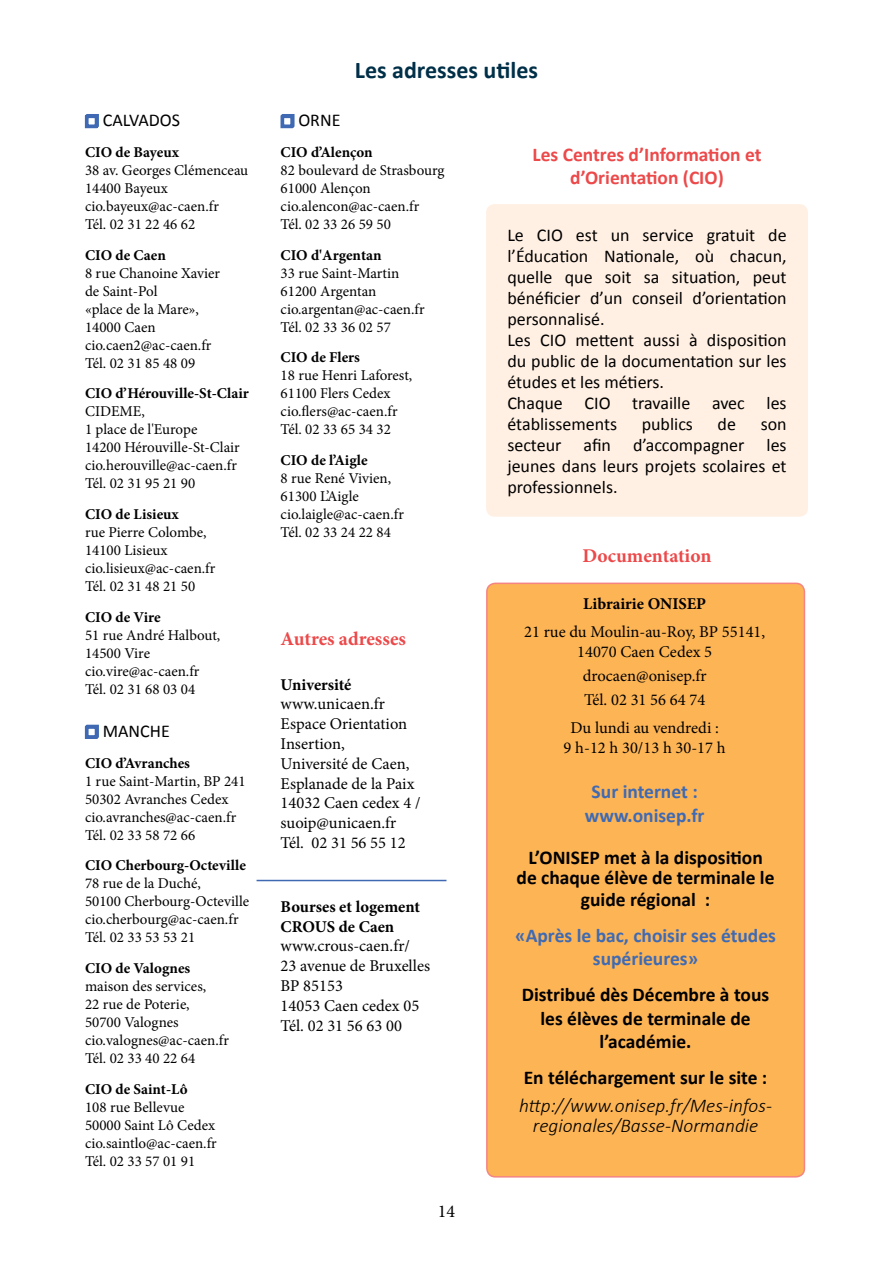
<style>
.page{position:relative;width:893px;height:1263px;background:#fff}
.page>*{position:absolute;margin:0;border:0;box-sizing:border-box;transform-origin:0 0}
.t1{font:700 24px "Calibri";color:#002f48}
.t2{font:700 19.5px/23.4px "Calibri";color:#000;text-align:center}
.t3{font:700 19.5px/24px "Calibri";color:#3f6ab3;text-align:center}
.t4{font:italic 300 19.5px/19.5px "Calibri";color:#000;text-align:center}
.t5{font:700 19.5px/22.5px "Calibri";color:#ec494a;text-align:center}
.t6{font:700 19.5px "Minion Pro";color:#ec494a}
.t7{font:18px/21px "Calibri";color:#000}
.t8{font:18px "Minion Pro";color:#000}
.t9{font:16.5px/19.8px "Minion Pro";color:#000}
.t10{font:700 16.5px/19.8px "Minion Pro";color:#000}
.t11{font:15px/18px "Minion Pro";color:#000}
.t12{font:700 15px "Minion Pro";color:#000}
.s1{font-family:"Minion Pro";font-size:16.5px;color:#3f6ab3}
</style>
<div class="page">
<div style="left:486px;top:204px;width:322px;height:313px;background:#fff0e3;border-radius:9px"></div>
<div style="left:487px;top:583px;width:317px;height:594px;background:#fcb455;border-radius:9px"></div>
<div style="left:486px;top:583px;width:319px;height:594px;border:2px solid #f48583;border-radius:9px"></div>
<svg style="left:84px;top:114px;width:15px;height:15px"></svg>
<svg style="left:84px;top:724px;width:15px;height:15px"></svg>
<svg style="left:280px;top:114px;width:15px;height:15px"></svg>
<hr style="left:257px;top:880px;width:189px;height:1px;background:#3f6ab3">
<p class="t7" style="left:85px;top:110px;width:97px"><span class="s1">☐</span> CALVADOS</p>
<p class="t12" style="left:85px;top:142px;width:95px">CIO de Bayeux</p>
<p class="t11" style="left:85px;top:161px;width:165px">38 av. Georges Clémenceau<br>14400 Bayeux cio.bayeux@ac-caen.fr<br>Tél. 02 31 22 46 62</p>
<p class="t12" style="left:85px;top:244px;width:82px">CIO de Caen</p>
<p class="t11" style="left:85px;top:264px;width:137px">8 rue Chanoine Xavier de Saint-Pol<br>«place de la Mare»,<br>14000 Caen cio.caen2@ac-caen.fr<br>Tél. 02 31 85 48 09</p>
<p class="t12" style="left:85px;top:383px;width:165px">CIO d’Hérouville-St-Clair</p>
<p class="t11" style="left:85px;top:403px;width:156px">CIDEME,<br>1 place de l'Europe<br>14200 Hérouville-St-Clair cio.herouville@ac-caen.fr<br>Tél. 02 31 95 21 90</p>
<p class="t12" style="left:85px;top:504px;width:95px">CIO de Lisieux</p>
<p class="t11" style="left:85px;top:523px;width:132px">rue Pierre Colombe,<br>14100 Lisieux cio.lisieux@ac-caen.fr<br>Tél. 02 31 48 21 50</p>
<p class="t12" style="left:85px;top:607px;width:77px">CIO de Vire</p>
<p class="t11" style="left:85px;top:626px;width:137px">51 rue André Halbout,<br>14500 Vire cio.vire@ac-caen.fr<br>Tél. 02 31 68 03 04</p>
<p class="t7" style="left:85px;top:720px;width:86px"><span class="s1">☐</span> MANCHE</p>
<p class="t12" style="left:85px;top:752px;width:106px">CIO d’Avranches</p>
<p class="t11" style="left:85px;top:772px;width:162px">1 rue Saint-Martin, BP 241<br>50302 Avranches Cedex cio.avranches@ac-caen.fr<br>Tél. 02 33 58 72 66</p>
<p class="t12" style="left:85px;top:855px;width:162px">CIO Cherbourg-Octeville</p>
<p class="t11" style="left:85px;top:875px;width:166px">78 rue de la Duché,<br>50100 Cherbourg-Octeville cio.cherbourg@ac-caen.fr<br>Tél. 02 33 53 53 21</p>
<p class="t12" style="left:85px;top:958px;width:107px">CIO de Valognes</p>
<p class="t11" style="left:85px;top:977px;width:145px">maison des services,<br>22 rue de Poterie,<br>50700 Valognes cio.valognes@ac-caen.fr<br>Tél. 02 33 40 22 64</p>
<p class="t12" style="left:85px;top:1078px;width:104px">CIO de Saint-Lô</p>
<p class="t11" style="left:85px;top:1098px;width:133px">108 rue Bellevue<br>50000 Saint Lô Cedex cio.saintlo@ac-caen.fr<br>Tél. 02 33 57 01 91</p>
<h1 class="t1" style="left:355px;top:54px;width:184px">Les adresses utiles</h1>
<p class="t7" style="left:281px;top:110px;width:61px"><span class="s1">☐</span> ORNE</p>
<p class="t12" style="left:281px;top:142px;width:94px">CIO d’Alençon</p>
<p class="t11" style="left:281px;top:161px;width:165px">82 boulevard de Strasbourg<br>61000 Alençon cio.alencon@ac-caen.fr<br>Tél. 02 33 26 59 50</p>
<p class="t12" style="left:281px;top:244px;width:102px">CIO d'Argentan</p>
<p class="t11" style="left:281px;top:264px;width:146px">33 rue Saint-Martin<br>61200 Argentan cio.argentan@ac-caen.fr<br>Tél. 02 33 36 02 57</p>
<p class="t12" style="left:281px;top:347px;width:81px">CIO de Flers</p>
<p class="t11" style="left:281px;top:367px;width:133px">18 rue Henri Laforest,<br>61100 Flers Cedex cio.flers@ac-caen.fr<br>Tél. 02 33 65 34 32</p>
<p class="t12" style="left:281px;top:450px;width:89px">CIO de l’Aigle</p>
<p class="t11" style="left:281px;top:469px;width:125px">8 rue René Vivien,<br>61300 L’Aigle cio.laigle@ac-caen.fr<br>Tél. 02 33 24 22 84</p>
<h2 class="t6" style="left:281px;top:625px;width:127px">Autres adresses</h2>
<p class="t10" style="left:281px;top:674px;width:72px">Université</p>
<p class="t9" style="left:281px;top:694px;width:141px">www.unicaen.fr<br>Espace Orientation<br>Insertion,<br>Université de Caen,<br>Esplanade de la Paix<br>14032 Caen cedex 4 / suoip@unicaen.fr<br>Tél. 02 31 56 55 12</p>
<p class="t10" style="left:281px;top:896px;width:141px">Bourses et logement<br>CROUS de Caen</p>
<p class="t9" style="left:281px;top:936px;width:151px">www.crous-caen.fr/<br>23 avenue de Bruxelles<br>BP 85153<br>14053 Caen cedex 05<br>Tél. 02 31 56 63 00</p>
<p class="t8" style="left:438px;top:1199px;width:19px">14</p>
<h2 class="t5" style="left:532px;top:144px;width:231px">Les Centres d’Information et d’Orientation (CIO)</h2>
<p class="t7" style="left:507px;top:225px;width:281px">Le CIO est un service gratuit de l’Éducation Nationale, où chacun, quelle que soit sa situation, peut bénéficier d’un conseil d’orientation personnalisé.<br>Les CIO mettent aussi à disposition du public de la documentation sur les études et les métiers.<br>Chaque CIO travaille avec les établissements</p>
<p class="t7" style="left:642px;top:414px;width:53px">publics</p>
<p class="t7" style="left:718px;top:414px;width:20px">de</p>
<p class="t7" style="left:507px;top:414px;width:281px;text-align:justify;text-indent:253px">son secteur afin d’accompagner les jeunes dans leurs projets scolaires et professionnels.</p>
<h2 class="t6" style="left:582px;top:542px;width:131px">Documentation</h2>
<p class="t10" style="left:583px;top:593px;width:124px">Librairie ONISEP</p>
<p class="t9" style="left:524px;top:622px;width:243px;text-align:center">21 rue du Moulin-au-Roy, BP 55141,<br>14070 Caen Cedex 5</p>
<p class="t9" style="left:583px;top:664px;width:125px;line-height:24px">drocaen@onisep.fr<br>Tél. 02 31 56 64 74</p>
<p class="t9" style="left:564px;top:718px;width:164px;text-align:center">Du lundi au vendredi :<br>9 h-12 h 30/13 h 30-17 h</p>
<h2 class="t3" style="left:585px;top:779px;width:121px">Sur internet : www.onisep.fr</h2>
<h2 class="t2" style="left:517px;top:848px;width:260px;line-height:19.5px">L’ONISEP met à la disposition de chaque élève de terminale le</h2>
<h2 class="t2" style="left:581px;top:887px;width:131px">guide régional :</h2>
<h2 class="t3" style="left:515px;top:923px;width:262px;line-height:23.4px">«Après le bac, choisir ses études supérieures»</h2>
<h2 class="t2" style="left:522px;top:983px;width:249px">Distribué dès Décembre à tous les élèves de terminale de l’académie.</h2>
<h2 class="t2" style="left:524px;top:1066px;width:245px">En téléchargement sur le site :</h2>
<h2 class="t4" style="left:519px;top:1096px;width:254px">http://www.onisep.fr/Mes-infos&shy;regionales/Basse-Normandie</h2>
</div>
